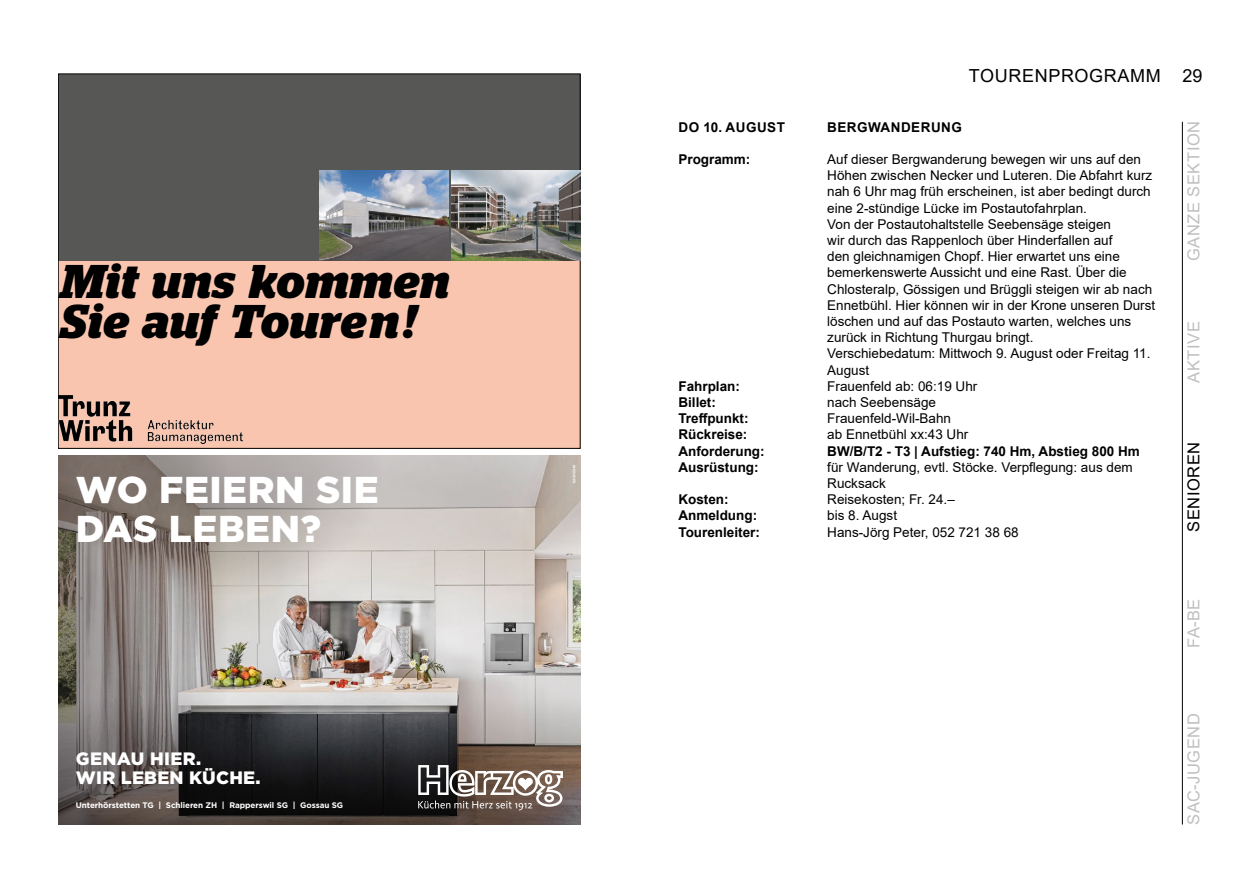
<style>
.page{position:relative;width:1259px;height:893px;background:#fff}
.page>*{position:absolute;margin:0;border:0;box-sizing:border-box;transform-origin:0 0}
.t1{font:italic 700 47.25px/39.3px "Stag";letter-spacing:.01em;color:#000}
.t2{font:900 37.35px/38.5px "Gotham";letter-spacing:.015em;color:#fff}
.t3{font:18px "Arial";letter-spacing:.035em;color:#000}
.t4{font:900 17.85px/19.6px "Gotham";letter-spacing:.015em;color:#fff}
.t5{font:16.5px "Arial";letter-spacing:.035em;color:#c0c0c0}
.t6{font:16.5px "Arial";letter-spacing:.035em;color:#000}
.t7{font:13.5px/16.2px "Arial";color:#000}
.t8{font:700 13.5px "Arial";color:#000}
.t9{font:700 13.5px "Arial";letter-spacing:.035em;color:#000}
.t10{font:700 8.1px "Gotham";letter-spacing:-.01em;color:#fff}
.t11{font:700 3.6px "Interstate";letter-spacing:.01em;color:#fff}
</style>
<div class="page">
<hr style="left:1182px;top:122px;width:1px;height:702px;background:#000">
<img style="left:226px;top:455px;width:354px;height:243px">
<svg style="left:226px;top:455px;width:157px;height:141px;background:#c1bcb8"></svg>
<svg style="left:226px;top:698px;width:354px;height:127px;background:#534f4e"></svg>
<svg style="left:58px;top:455px;width:168px;height:370px;background:#79726e"></svg>
<svg style="left:418px;top:765px;width:145px;height:45px"></svg>
<div style="left:58px;top:261px;width:522px;height:188px;background:#f9c5af"></div>
<div style="left:58px;top:74px;width:522px;height:187px;background:#575756"></div>
<img style="left:319px;top:170px;width:129px;height:91px">
<img style="left:451px;top:170px;width:129px;height:91px">
<img style="left:59px;top:396px;width:183px;height:48px">
<h1 class="t1" style="left:61px;top:262px;width:390px">Mit uns kommen<br>Sie auf Touren!</h1>
<h2 class="t2" style="left:76px;top:470px;width:304px">WO FEIERN SIE<br>DAS LEBEN?</h2>
<h3 class="t4" style="left:76px;top:748px;width:186px">GENAU HIER.<br>WIR LEBEN KÜCHE.</h3>
<p class="t10" style="left:76px;top:800px;width:269px">Unterhörstetten TG | Schlieren ZH | Rapperswil SG | Gossau SG</p>
<p class="t11" style="left:572px;top:483px;width:20px;rotate:-90deg">DACHCOM</p>
<h3 class="t3" style="left:969px;top:64px;width:193px">TOURENPROGRAMM</h3>
<p class="t9" style="left:678px;top:117px;width:108px">DO 10. AUGUST</p>
<p class="t9" style="left:827px;top:117px;width:136px">BERGWANDERUNG</p>
<p class="t8" style="left:678px;top:150px;width:74px">Programm:</p>
<p class="t7" style="left:827px;top:151px;width:329px">Auf dieser Bergwanderung bewegen wir uns auf den Höhen zwischen Necker und Luteren. Die Abfahrt kurz nah 6 Uhr mag früh erscheinen, ist aber bedingt durch eine 2-stündige Lücke im Postautofahrplan.<br>Von der Postautohaltstelle Seebensäge steigen<br>wir durch das Rappenloch über Hinderfallen auf<br>den gleichnamigen Chopf. Hier erwartet uns eine bemerkenswerte Aussicht und eine Rast. Über die Chlosteralp, Gössigen und Brüggli steigen wir ab nach Ennetbühl. Hier können wir in der Krone unseren Durst löschen und auf das Postauto warten, welches uns zurück in Richtung Thurgau bringt.<br>Verschiebedatum: Mittwoch 9. August oder Freitag 11.<br>August</p>
<p class="t8" style="left:678px;top:377px;width:63px">Fahrplan:</p>
<p class="t7" style="left:827px;top:378px;width:152px">Frauenfeld ab: 06:19 Uhr</p>
<p class="t8" style="left:678px;top:393px;width:39px">Billet:</p>
<p class="t7" style="left:827px;top:394px;width:110px">nach Seebensäge</p>
<p class="t8" style="left:678px;top:409px;width:72px">Treffpunkt:</p>
<p class="t7" style="left:827px;top:410px;width:125px">Frauenfeld-Wil-Bahn</p>
<p class="t8" style="left:678px;top:425px;width:71px">Rückreise:</p>
<p class="t7" style="left:827px;top:427px;width:143px">ab Ennetbühl xx:43 Uhr</p>
<p class="t8" style="left:678px;top:441px;width:88px">Anforderung:</p>
<p class="t8" style="left:827px;top:441px;width:314px">BW/B/T2 - T3 | Aufstieg: 740 Hm, Abstieg 800 Hm</p>
<p class="t8" style="left:678px;top:458px;width:82px">Ausrüstung:</p>
<p class="t7" style="left:827px;top:459px;width:307px">für Wanderung, evtl. Stöcke. Verpflegung: aus dem<br>Rucksack</p>
<p class="t8" style="left:678px;top:490px;width:52px">Kosten:</p>
<p class="t7" style="left:827px;top:491px;width:129px">Reisekosten; Fr. 24.–</p>
<p class="t8" style="left:678px;top:506px;width:80px">Anmeldung:</p>
<p class="t7" style="left:827px;top:508px;width:71px">bis 8. Augst</p>
<p class="t8" style="left:678px;top:522px;width:83px">Tourenleiter:</p>
<p class="t7" style="left:827px;top:524px;width:193px">Hans-Jörg Peter, 052 721 38 68</p>
<h3 class="t3" style="left:1182px;top:64px;width:22px">29</h3>
<p class="t5" style="left:1182px;top:261px;width:142px;rotate:-90deg">GANZE SEKTION</p>
<p class="t5" style="left:1182px;top:383px;width:63px;rotate:-90deg">AKTIVE</p>
<p class="t6" style="left:1182px;top:532px;width:92px;rotate:-90deg">SENIOREN</p>
<p class="t5" style="left:1182px;top:648px;width:51px;rotate:-90deg">FA-BE</p>
<p class="t5" style="left:1182px;top:825px;width:113px;rotate:-90deg">SAC-JUGEND</p>
</div>
